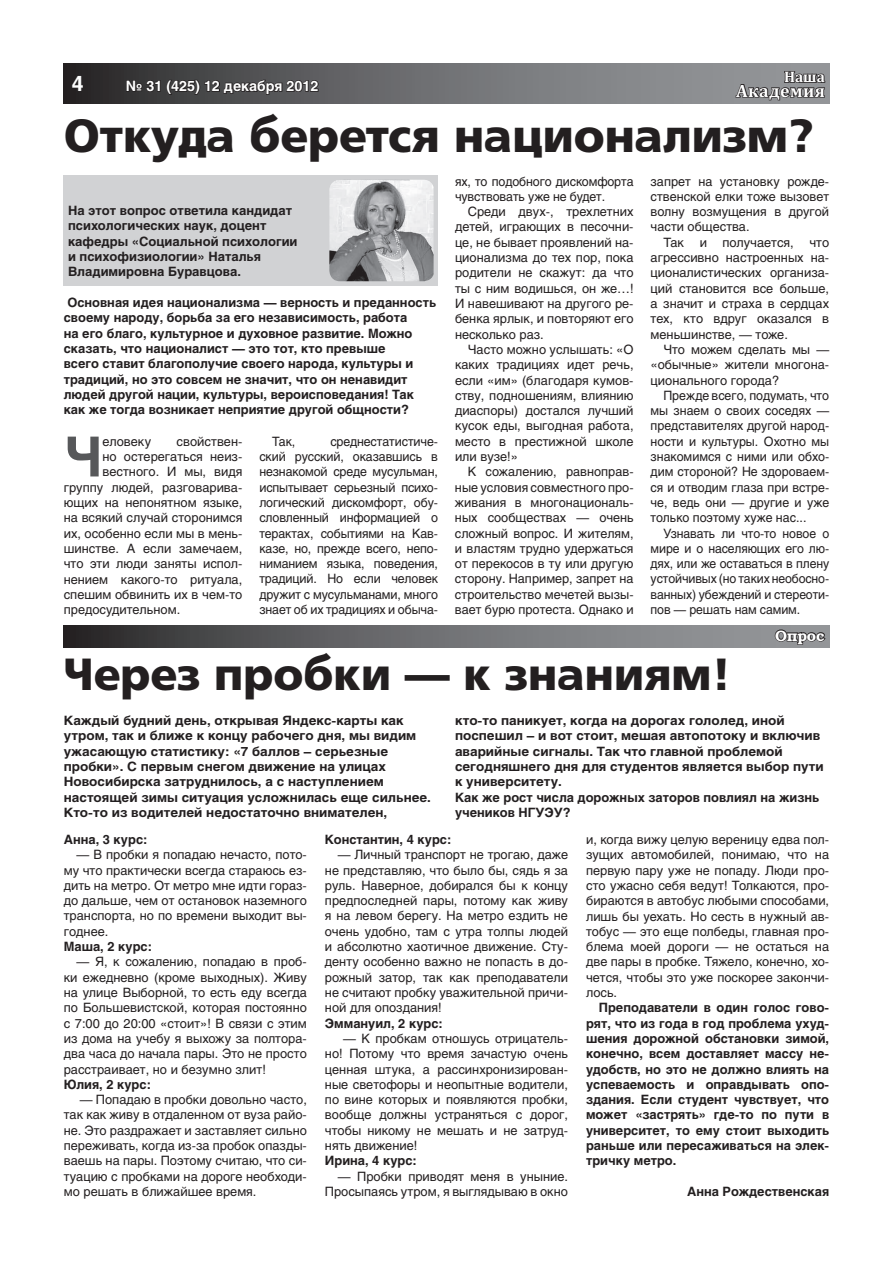
<style>
.page{position:relative;width:893px;height:1263px;background:#fff}
.page>*{position:absolute;margin:0;border:0;box-sizing:border-box;transform-origin:0 0}
.t1{font:700 54.9px "Helios";color:#57585a}
.t2{font:700 46.5px "AG Foreigner";color:#231f20}
.t3{font:700 45px "AG Foreigner";color:#231f20}
.t4{font:700 21px "Helios";color:#fff}
.t5{font:700 17.85px "Cambria";letter-spacing:.02em;color:#fff}
.t6{font:700 15.3px "Cambria";color:#fff}
.t7{font:600 15px "Bookman C";color:#fff}
.t8{font:700 14.25px "Helios";color:#fff}
.t9{font:12.75px/15.3px "Helios";color:#231f20;text-align:justify}
.t10{font:700 12.75px/15.3px "Helios";color:#231f20}
.t11{font:700 12.75px/15.3px "Helios";color:#231f20;scale:1.05 1}
.t12{font:12.75px/15.3px "Helios";color:#231f20;text-align:justify;scale:.96 1}
</style>
<div class="page">
<svg style="left:64px;top:64px;width:765px;height:39px;background:#6a6b6d"></svg>
<svg style="left:734px;top:70px;width:92px;height:31px;background:#6b6b6d"></svg>
<svg style="left:125px;top:78px;width:194px;height:18px;background:#3a393a"></svg>
<div style="left:64px;top:176px;width:374px;height:110px;background:#d1d2d4"></div>
<img style="left:329px;top:180px;width:105px;height:101px">
<svg style="left:64px;top:625px;width:765px;height:22px;background:#67686b"></svg>
<svg style="left:774px;top:625px;width:52px;height:20px"></svg>
<p class="t6" style="left:784px;top:66px;width:42px">Наша</p>
<h3 class="t4" style="left:72px;top:71px;width:13px">4</h3>
<p class="t8" style="left:126px;top:78px;width:194px">№ 31 (425) 12 декабря 2012</p>
<h2 class="t2" style="left:64px;top:110px;width:752px">Откуда берется национализм?</h2>
<h3 class="t5" style="left:736px;top:78px;width:90px">Академия</h3>
<p class="t9" style="left:455px;top:173px;width:180px">ях, то подобного дискомфорта чувствовать уже не будет.</p>
<p class="t9" style="left:455px;top:204px;width:180px;text-indent:13px">Среди двух-, трехлетних детей, играющих в песочни&shy;це, не бывает проявлений на&shy;ционализма до тех пор, пока родители не скажут: да что ты с ним водишься, он же…!<br>И навешивают на другого ре&shy;бенка ярлык, и повторяют его несколько раз.</p>
<p class="t9" style="left:455px;top:342px;width:180px;text-indent:13px">Часто можно услышать: «О каких традициях идет речь, если «им» (благодаря кумов&shy;ству, подношениям, влиянию диаспоры) достался лучший кусок еды, выгодная работа, место в престижной школе или вузе!»</p>
<p class="t9" style="left:455px;top:464px;width:180px;text-indent:13px">К сожалению, равноправ&shy;ные условия совместного про&shy;живания в многонациональ&shy;ных сообществах — очень сложный вопрос. И жителям, и властям трудно удержаться от перекосов в ту или другую сторону. Например, запрет на строительство мечетей вызы&shy;вает бурю протеста. Однако и</p>
<p class="t9" style="left:651px;top:173px;width:180px">запрет на установку рожде&shy;ственской елки тоже вызовет волну возмущения в другой части общества.</p>
<p class="t9" style="left:651px;top:234px;width:180px;text-indent:13px">Так и получается, что агрессивно настроенных на&shy;ционалистических организа&shy;ций становится все больше, а значит и страха в сердцах тех, кто вдруг оказался в меньшинстве, — тоже.</p>
<p class="t9" style="left:651px;top:342px;width:180px;text-indent:13px">Что можем сделать мы — «обычные» жители многона&shy;ционального города?</p>
<p class="t9" style="left:651px;top:387px;width:180px;text-indent:13px">Прежде всего, подумать, что мы знаем о своих соседях — представителях другой народ&shy;ности и культуры. Охотно мы знакомимся с ними или обхо&shy;дим стороной? Не здороваем&shy;ся и отводим глаза при встре&shy;че, ведь они — другие и уже только поэтому хуже нас...</p>
<p class="t12" style="left:651px;top:525px;width:188px;text-indent:13px">Узнавать ли что-то новое о мире и о населяющих его лю&shy;дях, или же оставаться в плену устойчивых (но таких необосно&shy;ванных) убеждений и стереоти&shy;пов — решать нам самим.</p>
<h3 class="t3" style="left:64px;top:649px;width:669px">Через пробки — к знаниям!</h3>
<p class="t11" style="left:64px;top:713px;width:351px">Каждый будний день, открывая Яндекс-карты как утром, так и ближе к концу рабочего дня, мы видим ужасающую статистику: «7 баллов – серьезные пробки». С первым снегом движение на улицах Новосибирска затруднилось, а с наступлением настоящей зимы ситуация усложнилась еще сильнее.<br>Кто-то из водителей недостаточно внимателен,</p>
<p class="t11" style="left:455px;top:713px;width:353px">кто-то паникует, когда на дорогах гололед, иной поспешил – и вот стоит, мешая автопотоку и включив аварийные сигналы. Так что главной проблемой сегодняшнего дня для студентов является выбор пути к университету.<br>Как же рост числа дорожных заторов повлиял на жизнь учеников НГУЭУ?</p>
<p class="t10" style="left:64px;top:832px;width:85px">Анна, 3 курс:</p>
<p class="t9" style="left:64px;top:847px;width:245px;text-indent:13px">— В пробки я попадаю нечасто, пото&shy;му что практически всегда стараюсь ез&shy;дить на метро. От метро мне идти гораз&shy;до дальше, чем от остановок наземного транспорта, но по времени выходит вы&shy;годнее.</p>
<p class="t10" style="left:64px;top:939px;width:90px">Маша, 2 курс:</p>
<p class="t9" style="left:64px;top:954px;width:245px;text-indent:13px">— Я, к сожалению, попадаю в проб&shy;ки ежедневно (кроме выходных). Живу на улице Выборной, то есть еду всегда по Большевистской, которая постоянно с 7:00 до 20:00 «стоит»! В связи с этим из дома на учебу я выхожу за полтора&shy;два часа до начала пары. Это не просто расстраивает, но и безумно злит!</p>
<p class="t10" style="left:64px;top:1076px;width:89px">Юлия, 2 курс:</p>
<p class="t9" style="left:64px;top:1092px;width:245px;text-indent:16px">— Попадаю в пробки довольно часто, так как живу в отдаленном от вуза райо&shy;не. Это раздражает и заставляет сильно переживать, когда из-за пробок опазды&shy;ваешь на пары. Поэтому считаю, что си&shy;туацию с пробками на дороге необходи&shy;мо решать в ближайшее время.</p>
<p class="t10" style="left:68px;top:203px;width:231px">На этот вопрос ответила кандидат психологических наук, доцент кафедры «Социальной психологии и психофизиологии» Наталья<br>Владимировна Буравцова.</p>
<p class="t10" style="left:64px;top:295px;width:374px">Основная идея национализма — верность и преданность своему народу, борьба за его независимость, работа<br>на его благо, культурное и духовное развитие. Можно сказать, что националист — это тот, кто превыше<br>всего ставит благополучие своего народа, культуры и традиций, но это совсем не значит, что он ненавидит людей другой нации, культуры, вероисповедания! Так как же тогда возникает неприятие другой общности?</p>
<h1 class="t1" style="left:64px;top:425px;width:40px">Ч</h1>
<p class="t9" style="left:102px;top:434px;width:50px">еловеку</p>
<p class="t9" style="left:177px;top:434px;width:67px">свойствен-</p>
<p class="t9" style="left:272px;top:433px;width:25px">Так,</p>
<p class="t9" style="left:259px;top:433px;width:180px;text-indent:71px">среднестатистиче&shy;ский русский, оказавшись в незнакомой среде мусульман, испытывает серьезный психо&shy;логический дискомфорт, обу&shy;словленный информацией о терактах, событиями на Кав&shy;казе, но, прежде всего, непо&shy;ниманием языка, поведения, традиций. Но если человек дружит с мусульманами, много знает об их традициях и обыча-</p>
<p class="t9" style="left:102px;top:449px;width:141px">но остерегаться неиз-</p>
<p class="t9" style="left:102px;top:464px;width:141px">вестного. И мы, видя</p>
<p class="t9" style="left:64px;top:479px;width:180px">группу людей, разговарива-</p>
<p class="t9" style="left:64px;top:495px;width:180px">ющих на непонятном языке,</p>
<p class="t9" style="left:64px;top:510px;width:180px">на всякий случай сторонимся</p>
<p class="t9" style="left:64px;top:525px;width:180px">их, особенно если мы в мень-</p>
<p class="t9" style="left:64px;top:541px;width:180px">шинстве. А если замечаем,</p>
<p class="t9" style="left:64px;top:556px;width:180px">что эти люди заняты испол-</p>
<p class="t9" style="left:64px;top:571px;width:180px">нением какого-то ритуала,</p>
<p class="t9" style="left:64px;top:587px;width:180px">спешим обвинить их в чем-то</p>
<p class="t9" style="left:64px;top:602px;width:118px">предосудительном.</p>
<p class="t7" style="left:775px;top:627px;width:51px">Опрос</p>
<p class="t10" style="left:325px;top:832px;width:128px">Константин, 4 курс:</p>
<p class="t9" style="left:325px;top:847px;width:245px;text-indent:13px">— Личный транспорт не трогаю, даже не представляю, что было бы, сядь я за руль. Наверное, добирался бы к концу предпоследней пары, потому как живу я на левом берегу. На метро ездить не очень удобно, там с утра толпы людей и абсолютно хаотичное движение. Сту&shy;денту особенно важно не попасть в до&shy;рожный затор, так как преподаватели не считают пробку уважительной причи&shy;ной для опоздания!</p>
<p class="t10" style="left:325px;top:1015px;width:119px">Эммануил, 2 курс:</p>
<p class="t9" style="left:325px;top:1030px;width:245px;text-indent:18px">— К пробкам отношусь отрицатель&shy;но! Потому что время зачастую очень ценная штука, а рассинхронизирован&shy;ные светофоры и неопытные водители, по вине которых и появляются пробки, вообще должны устраняться с дорог, чтобы никому не мешать и не затруд&shy;нять движение!</p>
<p class="t10" style="left:325px;top:1153px;width:94px">Ирина, 4 курс:</p>
<p class="t9" style="left:325px;top:1168px;width:245px;text-align:right">— Пробки приводят меня в уныние.<br>Просыпаясь утром, я выглядываю в окно</p>
<p class="t9" style="left:586px;top:832px;width:245px">и, когда вижу целую вереницу едва пол&shy;зущих автомобилей, понимаю, что на первую пару уже не попаду. Люди про&shy;сто ужасно себя ведут! Толкаются, про&shy;бираются в автобус любыми способами, лишь бы уехать. Но сесть в нужный ав&shy;тобус — это еще полбеды, главная про&shy;блема моей дороги — не остаться на две пары в пробке. Тяжело, конечно, хо&shy;чется, чтобы это уже поскорее закончи&shy;лось.</p>
<p class="t10" style="left:586px;top:1000px;width:245px;text-align:justify;text-indent:13px">Преподаватели в один голос гово&shy;рят, что из года в год проблема ухуд&shy;шения дорожной обстановки зимой, конечно, всем доставляет массу не&shy;удобств, но это не должно влиять на успеваемость и оправдывать опо&shy;здания. Если студент чувствует, что может «застрять» где-то по пути в университет, то ему стоит выходить раньше или пересаживаться на элек&shy;тричку метро.</p>
<p class="t10" style="left:687px;top:1184px;width:144px">Анна Рождественская</p>
</div>
